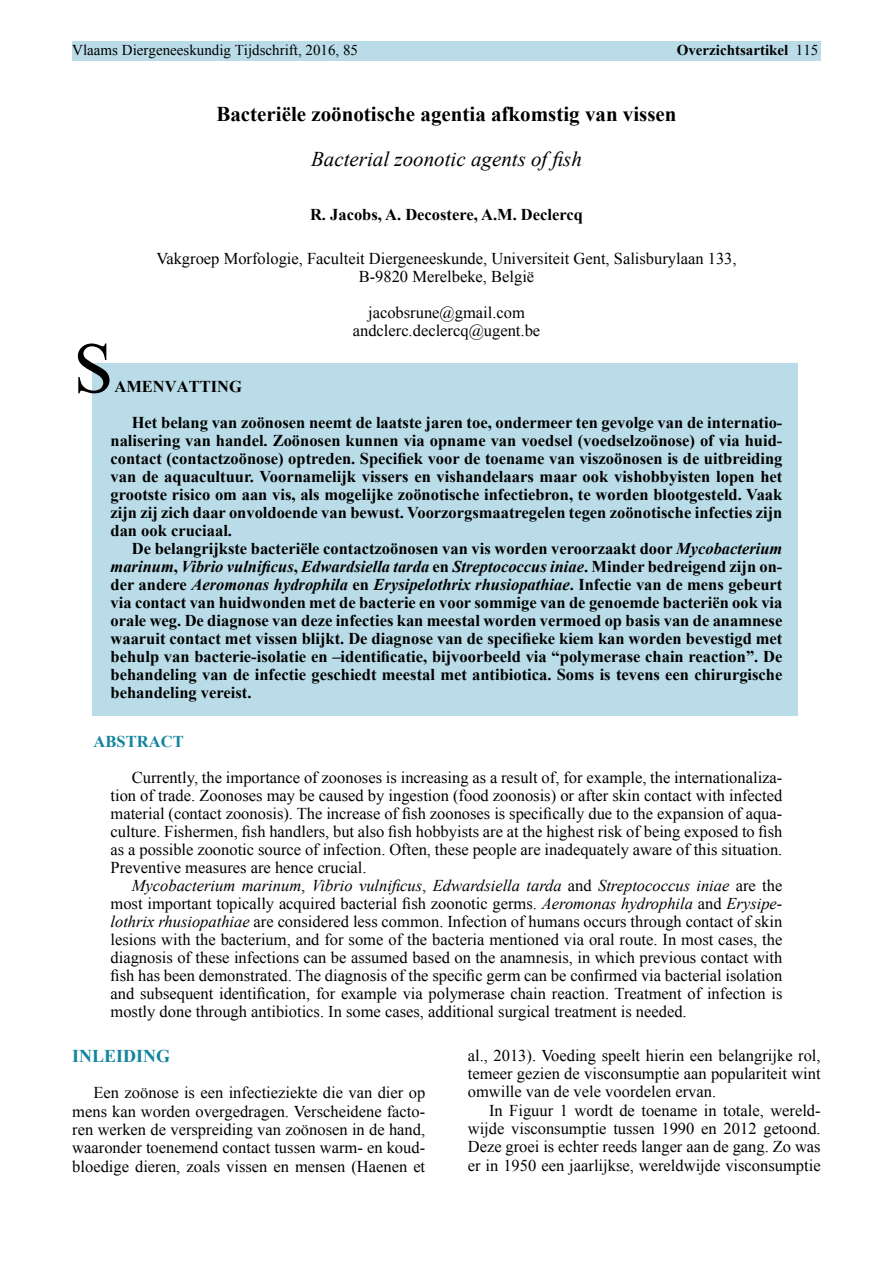
<style>
.page{position:relative;width:893px;height:1263px;background:#fff}
.page>*{position:absolute;margin:0;border:0;box-sizing:border-box;transform-origin:0 0}
.t1{font:72px "Times New Roman";color:#000}
.t2{font:700 21px "Times New Roman";color:#000}
.t3{font:italic 21px "Times New Roman";color:#000}
.t4{font:700 18px "Times New Roman";color:#12849d}
.t5{font:16.5px/18px "Times New Roman";color:#000;text-align:justify}
.t6{font:700 16.5px/18px "Times New Roman";color:#000;text-align:justify}
.t7{font:700 16.5px "Times New Roman";letter-spacing:.005em;color:#12849d}
.t8{font:15px "Times New Roman";color:#000}
.t9{font:700 15px "Times New Roman";color:#000}
.s1{font-weight:400}
.s2{font-style:italic}
</style>
<div class="page">
<div style="left:92px;top:363px;width:706px;height:353px;background:#b9dce8"></div>
<div style="left:72px;top:42px;width:749px;height:19px;background:#b9dce8"></div>
<p class="t8" style="left:72px;top:40px;width:287px">Vlaams Diergeneeskundig Tijdschrift, 2016, 85</p>
<p class="t9" style="left:677px;top:40px;width:143px">Overzichtsartikel <span class="s1">115</span></p>
<p class="t2" style="left:216px;top:99px;width:462px">Bacteriële zoönotische agentia afkomstig van vissen</p>
<p class="t3" style="left:311px;top:144px;width:272px">Bacterial zoonotic agents of fish</p>
<p class="t6" style="left:310px;top:205px;width:274px">R. Jacobs, A. Decostere, A.M. Declercq</p>
<p class="t5" style="left:156px;top:249px;width:582px;text-align:center">Vakgroep Morfologie, Faculteit Diergeneeskunde, Universiteit Gent, Salisburylaan 133,<br>B-9820 Merelbeke, België</p>
<p class="t5" style="left:353px;top:303px;width:189px;text-align:center">jacobsrune@gmail.com andclerc.declercq@ugent.be</p>
<h1 class="t1" style="left:73px;top:320px;width:33px">S</h1>
<p class="t6" style="left:132px;top:368px;width:652px;line-height:36px;text-indent:-17px">AMENVATTING<br>Het belang van zoönosen neemt de laatste jaren toe, ondermeer ten gevolge van de internatio-</p>
<p class="t6" style="left:111px;top:431px;width:673px">nalisering van handel. Zoönosen kunnen via opname van voedsel (voedselzoönose) of via huid&shy;contact (contactzoönose) optreden. Specifiek voor de toename van viszoönosen is de uitbreiding van de aquacultuur. Voornamelijk vissers en vishandelaars maar ook vishobbyisten lopen het grootste risico om aan vis, als mogelijke zoönotische infectiebron, te worden blootgesteld. Vaak zijn zij zich daar onvoldoende van bewust. Voorzorgsmaatregelen tegen zoönotische infecties zijn dan ook cruciaal.</p>
<p class="t6" style="left:111px;top:539px;width:673px;text-indent:21px">De belangrijkste bacteriële contactzoönosen van vis worden veroorzaakt door <span class="s2">Mycobacterium marinum</span>, <span class="s2">Vibrio vulnificus</span>, <span class="s2">Edwardsiella tarda</span> en <span class="s2">Streptococcus iniae</span>. Minder bedreigend zijn on&shy;der andere <span class="s2">Aeromonas hydrophila</span> en <span class="s2">Erysipelothrix rhusiopathiae</span>. Infectie van de mens gebeurt via contact van huidwonden met de bacterie en voor sommige van de genoemde bacteriën ook via orale weg. De diagnose van deze infecties kan meestal worden vermoed op basis van de anamnese waaruit contact met vissen blijkt. De diagnose van de specifieke kiem kan worden bevestigd met behulp van bacterie-isolatie en –identificatie, bijvoorbeeld via “polymerase chain reaction”. De behandeling van de infectie geschiedt meestal met antibiotica. Soms is tevens een chirurgische behandeling vereist.</p>
<p class="t7" style="left:94px;top:730px;width:92px">ABSTRACT</p>
<p class="t5" style="left:111px;top:768px;width:673px;text-indent:21px">Currently, the importance of zoonoses is increasing as a result of, for example, the internationaliza&shy;tion of trade. Zoonoses may be caused by ingestion (food zoonosis) or after skin contact with infected material (contact zoonosis). The increase of fish zoonoses is specifically due to the expansion of aqua&shy;culture. Fishermen, fish handlers, but also fish hobbyists are at the highest risk of being exposed to fish as a possible zoonotic source of infection. Often, these people are inadequately aware of this situation.<br>Preventive measures are hence crucial.</p>
<p class="t5" style="left:111px;top:876px;width:673px;text-indent:21px"><span class="s2">Mycobacterium marinum</span>, <span class="s2">Vibrio vulnificus</span>, <span class="s2">Edwardsiella tarda</span> and <span class="s2">Streptococcus iniae</span> are the most important topically acquired bacterial fish zoonotic germs. <span class="s2">Aeromonas hydrophila</span> and <span class="s2">Erysipe&shy;lothrix rhusiopathiae</span> are considered less common. Infection of humans occurs through contact of skin lesions with the bacterium, and for some of the bacteria mentioned via oral route. In most cases, the diagnosis of these infections can be assumed based on the anamnesis, in which previous contact with fish has been demonstrated. The diagnosis of the specific germ can be confirmed via bacterial isolation and subsequent identification, for example via polymerase chain reaction. Treatment of infection is mostly done through antibiotics. In some cases, additional surgical treatment is needed.</p>
<p class="t4" style="left:72px;top:1043px;width:100px">INLEIDING</p>
<p class="t5" style="left:72px;top:1083px;width:354px;text-indent:21px">Een zoönose is een infectieziekte die van dier op mens kan worden overgedragen. Verscheidene facto&shy;ren werken de verspreiding van zoönosen in de hand, waaronder toenemend contact tussen warm- en koud&shy;bloedige dieren, zoals vissen en mensen (Haenen et</p>
<p class="t5" style="left:468px;top:1046px;width:354px">al., 2013). Voeding speelt hierin een belangrijke rol, temeer gezien de visconsumptie aan populariteit wint omwille van de vele voordelen ervan.</p>
<p class="t5" style="left:468px;top:1101px;width:354px;text-indent:21px">In Figuur 1 wordt de toename in totale, wereld&shy;wijde visconsumptie tussen 1990 en 2012 getoond.<br>Deze groei is echter reeds langer aan de gang. Zo was er in 1950 een jaarlijkse, wereldwijde visconsumptie</p>
</div>
